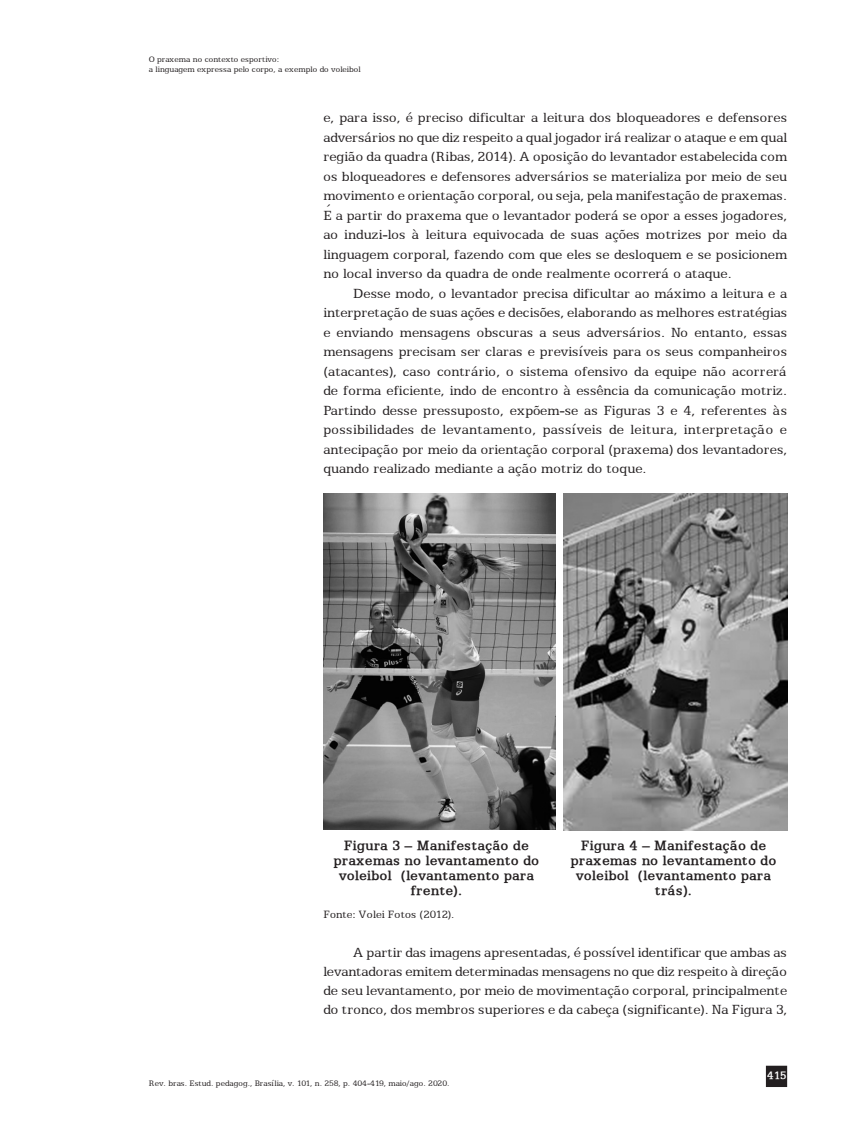
<style>
.page{position:relative;width:851px;height:1127px;background:#fff}
.page>*{position:absolute;margin:0;border:0;box-sizing:border-box;transform-origin:0 0}
.t1{font:15px/19.5px "Eggo Normal";color:#231f20;text-align:justify}
.t2{font:700 15px/15px "Eggo";color:#231f20;text-align:center}
.t3{font:12px "Eggo Normal";color:#231f20}
.t4{font:700 12px "Eggo";color:#fff}
.t5{font:9px/10.5px "Eggo Normal";color:#231f20}
</style>
<div class="page">
<div style="left:766px;top:1066px;width:20px;height:20px;background:#231f20"></div>
<div style="left:765px;top:1066px;width:22px;height:21px;border:2px solid #231f20"></div>
<img style="left:323px;top:494px;width:232px;height:335px">
<img style="left:563px;top:494px;width:224px;height:336px">
<p class="t5" style="left:149px;top:53px;width:213px">O praxema no contexto esportivo:<br>a linguagem expressa pelo corpo, a exemplo do voleibol</p>
<p class="t1" style="left:323px;top:106px;width:465px">e, para isso, é preciso dificultar a leitura dos bloqueadores e defensores adversários no que diz respeito a qual jogador irá realizar o ataque e em qual região da quadra (Ribas, 2014). A oposição do levantador estabelecida com os bloqueadores e defensores adversários se materializa por meio de seu movimento e orientação corporal, ou seja, pela manifestação de praxemas.<br>É a partir do praxema que o levantador poderá se opor a esses jogadores, ao induzi-los à leitura equivocada de suas ações motrizes por meio da linguagem corporal, fazendo com que eles se desloquem e se posicionem no local inverso da quadra de onde realmente ocorrerá o ataque.</p>
<p class="t1" style="left:323px;top:282px;width:465px;text-indent:30px">Desse modo, o levantador precisa dificultar ao máximo a leitura e a interpretação de suas ações e decisões, elaborando as melhores estratégias e enviando mensagens obscuras a seus adversários. No entanto, essas mensagens precisam ser claras e previsíveis para os seus companheiros (atacantes), caso contrário, o sistema ofensivo da equipe não acorrerá de forma eficiente, indo de encontro à essência da comunicação motriz.<br>Partindo desse pressuposto, expõem-se as Figuras 3 e 4, referentes às possibilidades de levantamento, passíveis de leitura, interpretação e antecipação por meio da orientação corporal (praxema) dos levantadores, quando realizado mediante a ação motriz do toque.</p>
<p class="t2" style="left:334px;top:836px;width:207px">Figura 3 – Manifestação de praxemas no levantamento do voleibol (levantamento para frente).</p>
<p class="t2" style="left:571px;top:836px;width:207px">Figura 4 – Manifestação de praxemas no levantamento do voleibol (levantamento para trás).</p>
<p class="t3" style="left:323px;top:906px;width:132px">Fonte: Volei Fotos (2012).</p>
<p class="t1" style="left:323px;top:941px;width:465px;line-height:19px;text-indent:30px">A partir das imagens apresentadas, é possível identificar que ambas as levantadoras emitem determinadas mensagens no que diz respeito à direção de seu levantamento, por meio de movimentação corporal, principalmente do tronco, dos membros superiores e da cabeça (significante). Na Figura 3,</p>
<p class="t5" style="left:149px;top:1076px;width:302px">Rev. bras. Estud. pedagog., Brasília, v. 101, n. 258, p. 404-419, maio/ago. 2020.</p>
<p class="t4" style="left:767px;top:1066px;width:21px">415</p>
</div>
